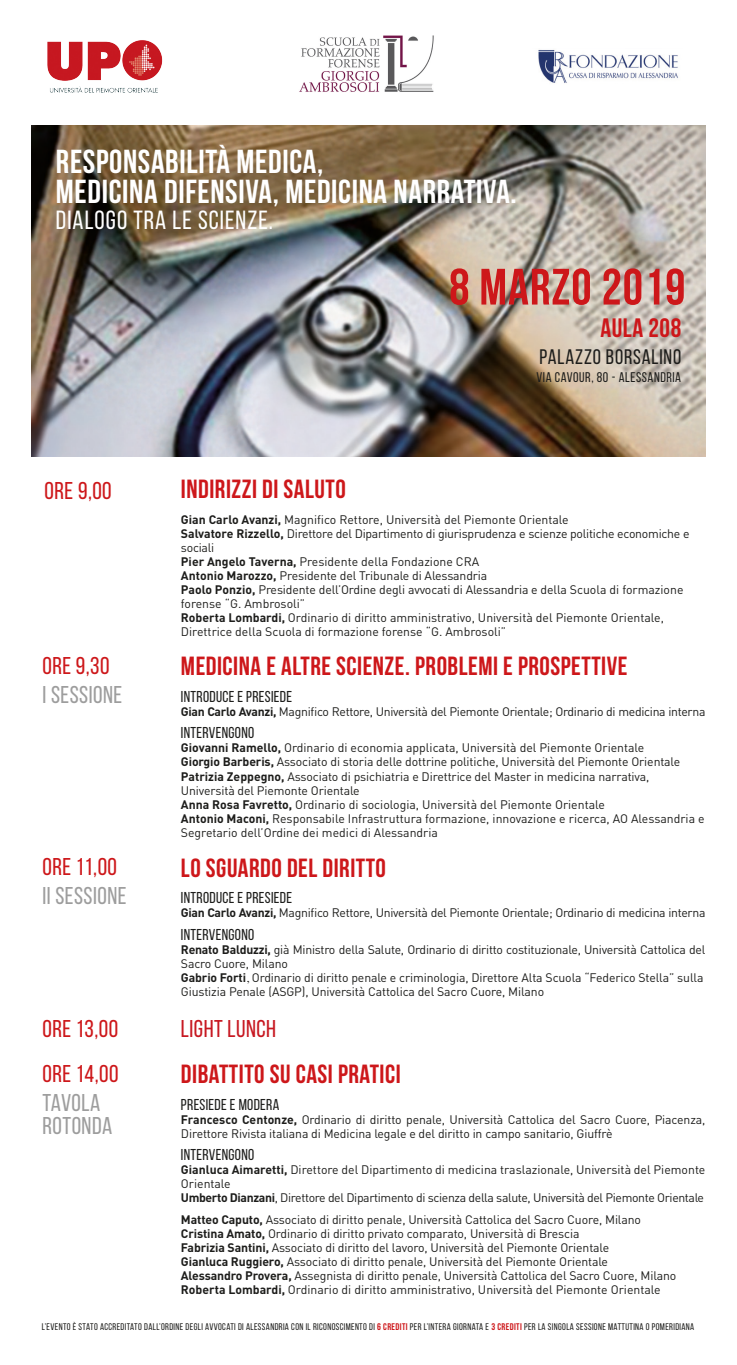
<style>
.page{position:relative;width:737px;height:1365px;background:#fff}
.page>*{position:absolute;margin:0;border:0;box-sizing:border-box;transform-origin:0 0}
.t1{font:700 51.01px "Bebas Neue";letter-spacing:.02em;color:#cd171a}
.t2{font:700 33.25px "Bebas Neue";letter-spacing:.02em;color:#fff}
.t3{font:700 26.6px "Bebas Neue";letter-spacing:.02em;color:#cd171a}
.t4{font:700 26.25px "Bebas Neue";letter-spacing:.02em;color:#cd171a}
.t5{font:26.25px "Bebas Neue";letter-spacing:.04em;color:#fff}
.t6{font:24.24px "Bebas Neue";letter-spacing:.02em;color:#cd171a}
.t7{font:24.24px "Bebas Neue";letter-spacing:.02em;color:#9d9d9d}
.t8{font:24.24px "Bebas Neue";letter-spacing:.02em;color:#c71821}
.t9{font:21px "Bebas Neue";letter-spacing:.04em;color:#1d1d1b}
.t10{font:15.75px "Bebas Neue";letter-spacing:.02em;color:#1d1d1b}
.t11{font:14px "Bebas Neue";letter-spacing:.04em;color:#1d1d1b}
.t12{font:12.25px/14px "DIN";letter-spacing:-.01em;color:#1d1d1b}
.t13{font:12.25px "DIN";letter-spacing:-.03em;color:#1d1d1b}
.t14{font:9.62px "Bebas Neue";letter-spacing:.04em;color:#1d1d1b}
.s1{font-weight:700}
.s2{font-family:"Times"}
.s3{font-weight:700;color:#cd171a}
</style>
<div class="page">
<img style="left:32px;top:126px;width:673px;height:330px">
<img style="left:47px;top:40px;width:116px;height:53px">
<img style="left:299px;top:35px;width:135px;height:57px">
<img style="left:538px;top:50px;width:140px;height:33px">
<p class="t2" style="left:56px;top:143px;width:269px">RESPONSABILITÀ MEDICA,</p>
<p class="t2" style="left:56px;top:173px;width:462px">MEDICINA DIFENSIVA, MEDICINA NARRATIVA.</p>
<p class="t5" style="left:56px;top:206px;width:218px">DIALOGO TRA LE SCIENZE.</p>
<p class="t1" style="left:449px;top:259px;width:238px">8 MARZO 2019</p>
<p class="t6" style="left:45px;top:477px;width:69px">ORE 9,00</p>
<p class="t6" style="left:42px;top:652px;width:69px">ORE 9,30</p>
<p class="t7" style="left:42px;top:681px;width:81px">I SESSIONE</p>
<p class="t6" style="left:42px;top:853px;width:76px">ORE 11,00</p>
<p class="t7" style="left:42px;top:882px;width:85px">II SESSIONE</p>
<p class="t6" style="left:42px;top:1015px;width:77px">ORE 13,00</p>
<p class="t6" style="left:42px;top:1060px;width:78px">ORE 14,00</p>
<p class="t7" style="left:42px;top:1089px;width:59px">TAVOLA</p>
<p class="t7" style="left:42px;top:1112px;width:71px">ROTONDA</p>
<p class="t4" style="left:181px;top:475px;width:166px">INDIRIZZI DI SALUTO</p>
<p class="t3" style="left:600px;top:313px;width:82px">AULA 208</p>
<p class="t9" style="left:539px;top:345px;width:143px">PALAZZO BORSALINO</p>
<p class="t11" style="left:536px;top:369px;width:146px">VIA CAVOUR, 80 - ALESSANDRIA</p>
<p class="t12" style="left:181px;top:512px;width:389px"><span class="s1">Gian Carlo Avanzi,</span> Magnifico Rettore, Università del Piemonte Orientale</p>
<p class="t12" style="left:181px;top:526px;width:510px"><span class="s1">Salvatore Rizzello,</span> Direttore del Dipartimento di giurisprudenza e scienze politiche economiche e sociali</p>
<p class="t12" style="left:181px;top:554px;width:300px"><span class="s1">Pier Angelo Taverna,</span> Presidente della Fondazione CRA</p>
<p class="t12" style="left:181px;top:568px;width:308px"><span class="s1">Antonio Marozzo,</span> Presidente del Tribunale di Alessandria</p>
<p class="t12" style="left:181px;top:582px;width:504px"><span class="s1">Paolo Ponzio,</span> Presidente dell’Ordine degli avvocati di Alessandria e della Scuola di formazione forense “G. Ambrosoli”</p>
<p class="t12" style="left:181px;top:610px;width:484px"><span class="s1">Roberta Lombardi,</span> Ordinario di diritto amministrativo, Università del Piemonte Orientale,<br>Direttrice della Scuola di formazione forense “G. Ambrosoli”</p>
<p class="t4" style="left:181px;top:652px;width:448px">MEDICINA E ALTRE SCIENZE. PROBLEMI E PROSPETTIVE</p>
<p class="t10" style="left:181px;top:687px;width:113px">INTRODUCE E PRESIEDE</p>
<p class="t12" style="left:181px;top:704px;width:526px"><span class="s1">Gian Carlo Avanzi,</span> Magnifico Rettore, Università del Piemonte Orientale; Ordinario di medicina interna</p>
<p class="t10" style="left:181px;top:724px;width:75px">INTERVENGONO</p>
<p class="t12" style="left:181px;top:740px;width:465px"><span class="s1">Giovanni Ramello,</span> Ordinario di economia applicata, Università del Piemonte Orientale</p>
<p class="t12" style="left:181px;top:754px;width:501px"><span class="s1">Giorgio Barberis,</span> Associato di storia delle dottrine politiche, Università del Piemonte Orientale</p>
<p class="t12" style="left:181px;top:768px;width:470px"><span class="s1">Patrizia Zeppegno,</span> Associato di psichiatria e Direttrice del Master in medicina narrativa,<br>Università del Piemonte Orientale</p>
<p class="t12" style="left:181px;top:796px;width:425px"><span class="s1">Anna Rosa Favretto,</span> Ordinario di sociologia, Università del Piemonte Orientale</p>
<p class="t12" style="left:181px;top:810px;width:525px"><span class="s1">Antonio Maconi,</span> Responsabile Infrastruttura formazione, innovazione e ricerca, AO Alessandria e<br>Segretario dell’Ordine dei medici di Alessandria</p>
<p class="t4" style="left:181px;top:853px;width:206px">LO SGUARDO DEL DIRITTO</p>
<p class="t10" style="left:181px;top:888px;width:113px">INTRODUCE E PRESIEDE</p>
<p class="t12" style="left:181px;top:905px;width:526px"><span class="s1">Gian Carlo Avanzi,</span> Magnifico Rettore, Università del Piemonte Orientale; Ordinario di medicina interna</p>
<p class="t10" style="left:181px;top:925px;width:75px">INTERVENGONO</p>
<p class="t12" style="left:181px;top:941px;width:526px"><span class="s1">Renato Balduzzi,</span> già Ministro della Salute, Ordinario di diritto costituzionale, Università Cattolica del</p>
<p class="t12" style="left:181px;top:955px;width:108px">Sacro Cuore, Milano</p>
<p class="t12" style="left:181px;top:969px;width:524px"><span class="s1">Gabrio Forti</span><span class="s2">,</span> Ordinario di diritto penale e criminologia, Direttore Alta Scuola “Federico Stella” sulla<br>Giustizia Penale (ASGP), Università Cattolica del Sacro Cuore, Milano</p>
<p class="t8" style="left:181px;top:1015px;width:97px">LIGHT LUNCH</p>
<p class="t4" style="left:181px;top:1059px;width:221px">DIBATTITO SU CASI PRATICI</p>
<p class="t10" style="left:181px;top:1095px;width:100px">PRESIEDE E MODERA</p>
<p class="t12" style="left:181px;top:1111px;width:526px"><span class="s1">Francesco Centonze,</span> Ordinario di diritto penale, Università Cattolica del Sacro Cuore, Piacenza,</p>
<p class="t12" style="left:181px;top:1125px;width:433px">Direttore Rivista italiana di Medicina legale e del diritto in campo sanitario, Giuffrè</p>
<p class="t10" style="left:181px;top:1146px;width:75px">INTERVENGONO</p>
<p class="t12" style="left:181px;top:1162px;width:526px"><span class="s1">Gianluca Aimaretti,</span> Direttore del Dipartimento di medicina traslazionale, Università del Piemonte<br>Orientale</p>
<p class="t13" style="left:181px;top:1190px;width:524px"><span class="s1">Umberto Dianzani</span>, Direttore del Dipartimento di scienza della salute, Università del Piemonte Orientale</p>
<p class="t12" style="left:181px;top:1212px;width:461px"><span class="s1">Matteo Caputo,</span> Associato di diritto penale, Università Cattolica del Sacro Cuore, Milano</p>
<p class="t12" style="left:181px;top:1226px;width:400px"><span class="s1">Cristina Amato,</span> Ordinario di diritto privato comparato, Università di Brescia</p>
<p class="t12" style="left:181px;top:1240px;width:430px"><span class="s1">Fabrizia Santini,</span> Associato di diritto del lavoro, Università del Piemonte Orientale</p>
<p class="t12" style="left:181px;top:1254px;width:428px"><span class="s1">Gianluca Ruggiero,</span> Associato di diritto penale, Università del Piemonte Orientale</p>
<p class="t12" style="left:181px;top:1268px;width:497px"><span class="s1">Alessandro Provera,</span> Assegnista di diritto penale, Università Cattolica del Sacro Cuore, Milano</p>
<p class="t12" style="left:181px;top:1282px;width:481px"><span class="s1">Roberta Lombardi,</span> Ordinario di diritto amministrativo, Università del Piemonte Orientale</p>
<p class="t14" style="left:42px;top:1321px;width:654px">L’EVENTO È STATO ACCREDITATO DALL’ORDINE DEGLI AVVOCATI DI ALESSANDRIA CON IL RICONOSCIMENTO DI <span class="s3">6 CREDITI</span> PER L’INTERA GIORNATA E <span class="s3">3 CREDITI</span> PER LA SINGOLA SESSIONE MATTUTINA O POMERIDIANA</p>
</div>
